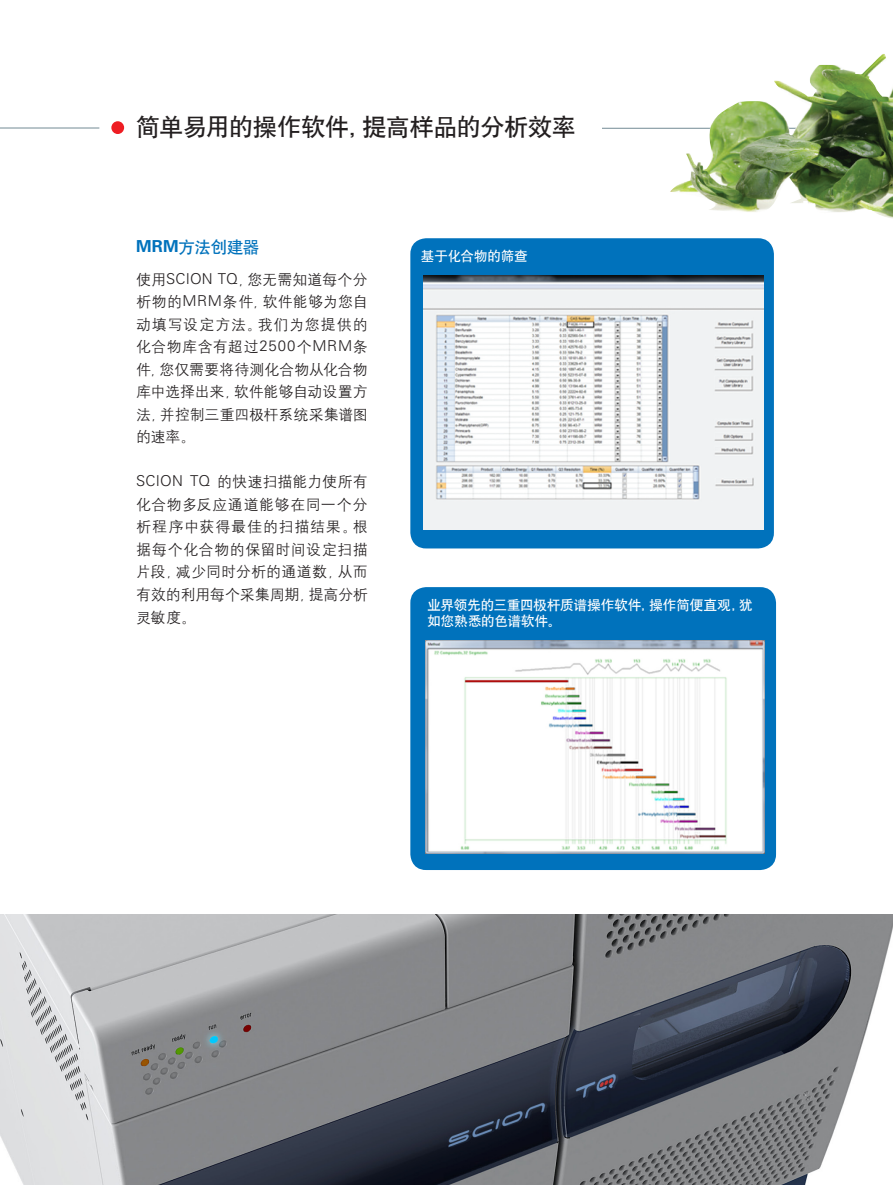
<style>
.page{position:relative;width:893px;height:1187px;background:#fff}
.page>*{position:absolute;margin:0;border:0;box-sizing:border-box;transform-origin:0 0}
.brochure_Headline{font:24px "H Yb 1 gj";letter-spacing:-.015em;color:#231f20}
.brochure_subheadline{font:16.5px "H Yb 1 gj";letter-spacing:-.025em;color:#0072bc}
.brochure_body{font:15px/22.5px "H Yg 2 gj";letter-spacing:-.005em;color:#231f20;text-align:justify}
.t1{font:13.5px/16.5px "H Yb 1 gj";letter-spacing:-.01em;color:#fff}
.s1{font-family:"Univers LT Std";font-weight:700}
.s2{font-family:"Univers LT Std";font-weight:300}
</style>
<div class="page">
<hr style="left:148px;top:128px;width:745px;height:1px;background:#738a95">
<div style="left:111px;top:121px;width:13px;height:13px;background:#ee1d23;border-radius:50%"></div>
<div style="left:136px;top:117px;width:466px;height:78px;background:#fff"></div>
<div style="left:410px;top:238px;width:364px;height:310px;background:#0072bc;border-radius:16px"></div>
<img style="left:423px;top:275px;width:340px;height:254px">
<div style="left:410px;top:587px;width:366px;height:283px;background:#0072bc;border-radius:16px"></div>
<img style="left:425px;top:640px;width:339px;height:213px">
<hr style="left:0;top:128px;width:99px;height:1px;background:#738a95">
<img style="left:0;top:914px;width:893px;height:270px">
<img style="left:670px;top:54px;width:223px;height:165px">
<p class="brochure_Headline" style="left:136px;top:115px;width:441px">简单易用的操作软件，提高样品的分析效率</p>
<p class="brochure_subheadline" style="left:136px;top:239px;width:125px"><span class="s1">MRM</span>方法创建器</p>
<p class="brochure_body" style="left:136px;top:268px;width:233px">使用<span class="s2">SCION TQ</span>，您无需知道每个分析物的<span class="s2">MRM</span>条件，软件能够为您自动填写设定方法。我们为您提供的化合物库含有超过<span class="s2">2500</span>个<span class="s2">MRM</span>条件，您仅需要将待测化合物从化合物库中选择出来，软件能够自动设置方法，并控制三重四极杆系统采集谱图的速率。</p>
<p class="brochure_body" style="left:136px;top:470px;width:233px"><span class="s2">SCION TQ</span> 的快速扫描能力使所有化合物多反应通道能够在同一个分析程序中获得最佳的扫描结果。根据每个化合物的保留时间设定扫描片段，减少同时分析的通道数，从而有效的利用每个采集周期，提高分析灵敏度。</p>
<p class="t1" style="left:421px;top:248px;width:108px">基于化合物的筛查</p>
<p class="t1" style="left:427px;top:596px;width:327px">业界领先的三重四极杆质谱操作软件，操作简便直观，犹如您熟悉的色谱软件。</p>
</div>
